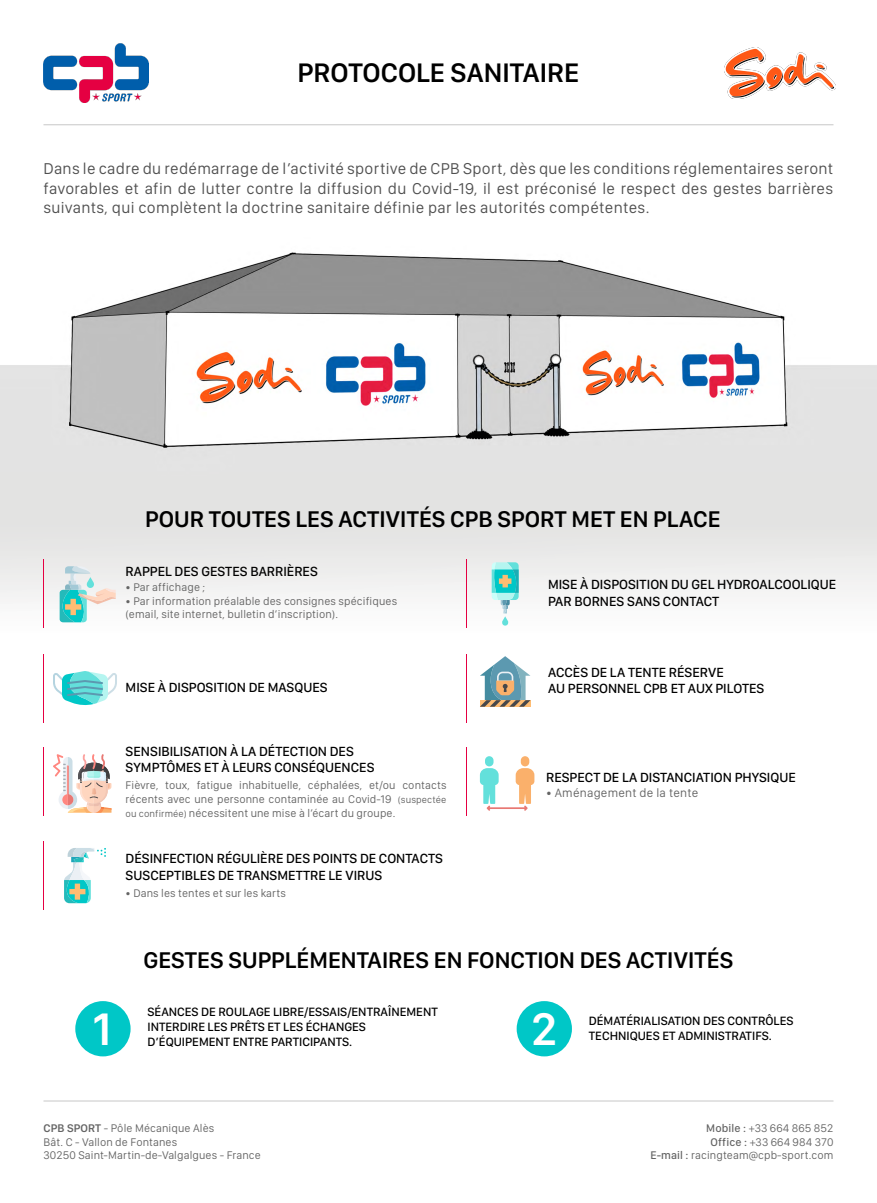
<style>
.page{position:relative;width:877px;height:1203px;background:#fff}
.page>*{position:absolute;margin:0;border:0;box-sizing:border-box;transform-origin:0 0}
.t1{font:600 47.25px "San Francisco Display";color:#fff}
.t2{font:600 27.8px "San Francisco Display";color:#000}
.t3{font:600 23.57px "San Francisco Display";color:#000}
.t4{font:16.25px/19.5px "San Francisco Display";letter-spacing:.02em;color:#505050;text-align:justify}
.t5{font:500 13.75px/16.5px "San Francisco Display";color:#000}
.t6{font:500 12.5px/15px "San Francisco Display";color:#000}
.t7{font:12.5px "San Francisco Display";letter-spacing:.02em;color:#646464}
.t8{font:11.5px/13.8px "San Francisco Display";letter-spacing:.01em;color:#646464}
.s1{font-size:10px}
.s2{font-weight:600}
.s3{font-weight:500}
</style>
<div class="page">
<img style="left:44px;top:44px;width:104px;height:58px">
<hr style="left:44px;top:125px;width:790px;height:1px;background:#c8c8c8">
<hr style="left:44px;top:1101px;width:790px;height:1px;background:#c8c8c8">
<img style="left:0;top:252px;width:877px;height:221px">
<div style="left:0;top:473px;width:877px;height:179px;background:linear-gradient(to bottom,#dcdcdb,#fff)"></div>
<svg style="left:53px;top:671px;width:64px;height:35px"></svg>
<svg style="left:59px;top:566px;width:57px;height:56px"></svg>
<div style="left:485px;top:756px;width:9px;height:10px;background:#63e0db;border-radius:4px"></div>
<div style="left:521px;top:756px;width:8px;height:10px;background:#fab06b;border-radius:4px"></div>
<svg style="left:480px;top:768px;width:54px;height:43px"></svg>
<svg style="left:53px;top:754px;width:58px;height:59px"></svg>
<svg style="left:480px;top:656px;width:50px;height:51px"></svg>
<svg style="left:64px;top:848px;width:42px;height:55px"></svg>
<svg style="left:492px;top:562px;width:27px;height:64px"></svg>
<div style="left:75px;top:1001px;width:56px;height:55px;background:#00c7c7;border-radius:50%"></div>
<div style="left:517px;top:1001px;width:55px;height:55px;background:#00c7c7;border-radius:50%"></div>
<hr style="left:44px;top:559px;width:1px;height:69px;background:#e50042">
<hr style="left:466px;top:559px;width:1px;height:69px;background:#e50042">
<hr style="left:44px;top:653px;width:1px;height:69px;background:#e50042">
<hr style="left:466px;top:653px;width:1px;height:69px;background:#e50042">
<hr style="left:44px;top:747px;width:1px;height:69px;background:#e50042">
<hr style="left:466px;top:747px;width:1px;height:69px;background:#e50042">
<hr style="left:44px;top:841px;width:1px;height:69px;background:#e50042">
<img style="left:724px;top:47px;width:111px;height:52px">
<h2 class="t2" style="left:298px;top:56px;width:283px">PROTOCOLE SANITAIRE</h2>
<p class="t4" style="left:44px;top:160px;width:791px">Dans le cadre du redémarrage de l’activité sportive de CPB Sport, dès que les conditions réglementaires seront favorables et afin de lutter contre la diffusion du Covid-19, il est préconisé le respect des gestes barrières suivants, qui complètent la doctrine sanitaire définie par les autorités compétentes.</p>
<h3 class="t3" style="left:145px;top:505px;width:577px">POUR TOUTES LES ACTIVITÉS CPB SPORT MET EN PLACE</h3>
<p class="t5" style="left:126px;top:564px;width:194px">RAPPEL DES GESTES BARRIÈRES</p>
<p class="t8" style="left:126px;top:581px;width:81px">• Par affichage ;</p>
<p class="t8" style="left:126px;top:595px;width:273px">• Par information préalable des consignes spécifiques (email, site internet, bulletin d’inscription).</p>
<p class="t5" style="left:548px;top:577px;width:290px">MISE À DISPOSITION DU GEL HYDROALCOOLIQUE<br>PAR BORNES SANS CONTACT</p>
<p class="t5" style="left:548px;top:665px;width:177px">ACCÈS DE LA TENTE RÉSERVE</p>
<p class="t5" style="left:126px;top:680px;width:204px">MISE À DISPOSITION DE MASQUES</p>
<p class="t5" style="left:548px;top:681px;width:218px">AU PERSONNEL CPB ET AUX PILOTES</p>
<p class="t5" style="left:126px;top:744px;width:250px">SENSIBILISATION À LA DÉTECTION DES<br>SYMPTÔMES ET À LEURS CONSÉQUENCES</p>
<p class="t8" style="left:126px;top:779px;width:322px;text-align:justify">Fièvre, toux, fatigue inhabituelle, céphalées, et/ou contacts récents avec une personne contaminée au Covid-19 <span class="s1">(suspectée ou confirmée)</span> nécessitent une mise à l’écart du groupe.</p>
<p class="t5" style="left:126px;top:851px;width:319px">DÉSINFECTION RÉGULIÈRE DES POINTS DE CONTACTS<br>SUSCEPTIBLES DE TRANSMETTRE LE VIRUS</p>
<p class="t8" style="left:126px;top:887px;width:162px">• Dans les tentes et sur les karts</p>
<p class="t5" style="left:546px;top:770px;width:251px">RESPECT DE LA DISTANCIATION PHYSIQUE</p>
<p class="t7" style="left:546px;top:785px;width:154px">• Aménagement de la tente</p>
<h3 class="t3" style="left:143px;top:945px;width:591px">GESTES SUPPLÉMENTAIRES EN FONCTION DES ACTIVITÉS</h3>
<p class="t6" style="left:148px;top:1005px;width:292px">SÉANCES DE ROULAGE LIBRE/ESSAIS/ENTRAÎNEMENT<br>INTERDIRE LES PRÊTS ET LES ÉCHANGES<br>D’ÉQUIPEMENT ENTRE PARTICIPANTS.</p>
<p class="t6" style="left:589px;top:1015px;width:206px">DÉMATÉRIALISATION DES CONTRÔLES<br>TECHNIQUES ET ADMINISTRATIFS.</p>
<h1 class="t1" style="left:93px;top:999px;width:21px">1</h1>
<h1 class="t1" style="left:531px;top:999px;width:28px">2</h1>
<p class="t8" style="left:44px;top:1122px;width:219px"><span class="s2">CPB SPORT</span> - Pôle Mécanique Alès<br>Bât. C - Vallon de Fontanes<br>30250 Saint-Martin-de-Valgalgues - France</p>
<p class="t8" style="left:650px;top:1122px;width:185px;text-align:right"><span class="s3">Mobile :</span> +33 664 865 852<br><span class="s3">Office :</span> +33 664 984 370<br><span class="s3">E-mail :</span> racingteam@cpb-sport.com</p>
</div>
